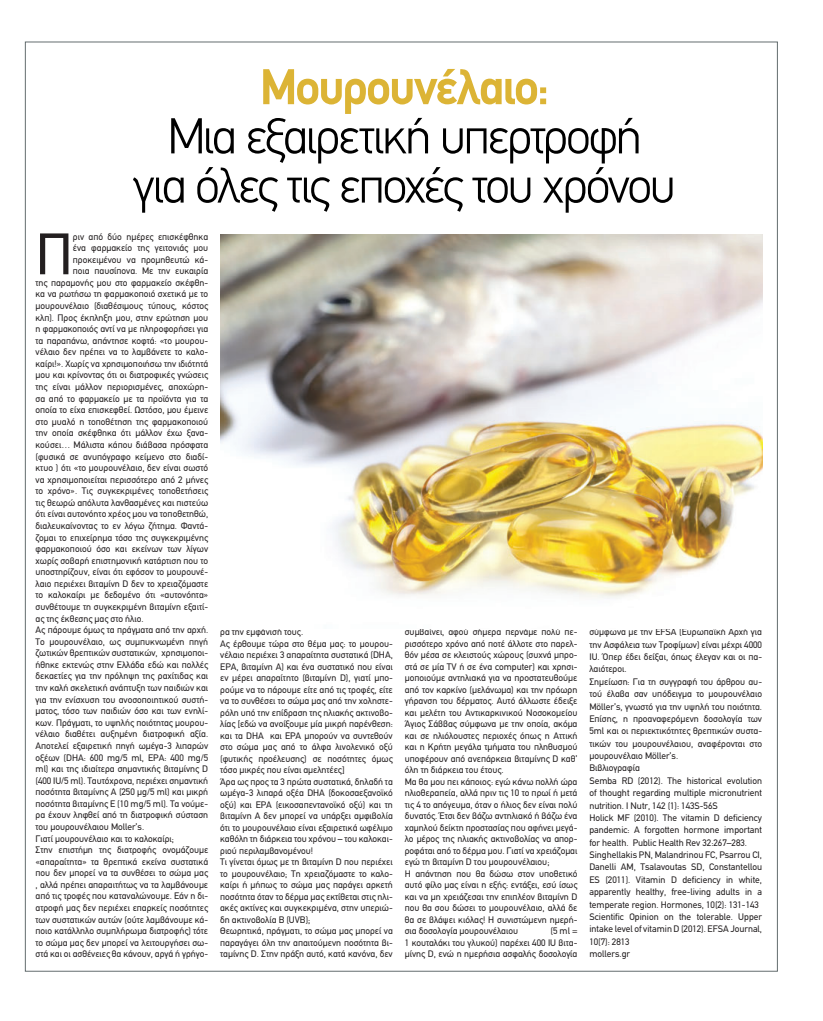
<style>
.page{position:relative;width:823px;height:1021px;background:#fff}
.page>*{position:absolute;margin:0;border:0;box-sizing:border-box;transform-origin:0 0}
.t1{font:58.6px "PF Din Text";color:#231f20}
.t2{font:300 50.5px/49.2px "PF Din Text";letter-spacing:-.05em;color:#000;text-align:center}
.t3{font:700 50.5px "PF Din Text";letter-spacing:-.04em;color:#dcb435}
.t4{font:9.5px/11.5px "PF Din Text";color:#231f20}
</style>
<div class="page">
<img style="left:220px;top:234px;width:541px;height:364px">
<h2 class="t3" style="left:259px;top:57px;width:291px">Μουρουνέλαιο:</h2>
<h2 class="t2" style="left:133px;top:112px;width:543px">Μια εξαιρετική υπερτροφή<br>για όλες τις εποχές του χρόνου</h2>
<h1 class="t1" style="left:36px;top:220px;width:39px">Π</h1>
<p class="t4" style="left:73px;top:231px;width:137px">ριν από δύο ημέρες επισκέφθηκα</p>
<p class="t4" style="left:73px;top:242px;width:137px">ένα φαρμακείο της γειτονιάς μου</p>
<p class="t4" style="left:73px;top:254px;width:137px">προκειμένου να προμηθευτώ κά-</p>
<p class="t4" style="left:73px;top:265px;width:137px">ποια παυσίπονα. Με την ευκαιρία</p>
<p class="t4" style="left:36px;top:277px;width:174px">της παραμονής μου στο φαρμακείο σκέφθη-</p>
<p class="t4" style="left:36px;top:288px;width:174px">κα να ρωτήσω τη φαρμακοποιό σχετικά με το</p>
<p class="t4" style="left:36px;top:300px;width:174px">μουρουνέλαιο (διαθέσιμους τύπους, κόστος</p>
<p class="t4" style="left:36px;top:311px;width:174px">κλπ). Προς έκπληξη μου, στην ερώτηση μου</p>
<p class="t4" style="left:36px;top:323px;width:174px">η φαρμακοποιός αντί να με πληροφορήσει για</p>
<p class="t4" style="left:36px;top:335px;width:174px">τα παραπάνω, απάντησε κοφτά: «το μουρου-</p>
<p class="t4" style="left:36px;top:346px;width:174px">νέλαιο δεν πρέπει να το λαμβάνετε το καλο-</p>
<p class="t4" style="left:36px;top:358px;width:174px">καίρι!». Χωρίς να χρησιμοποιήσω την ιδιότητά</p>
<p class="t4" style="left:36px;top:369px;width:174px">μου και κρίνοντας ότι οι διατροφικές γνώσεις</p>
<p class="t4" style="left:36px;top:381px;width:174px">της είναι μάλλον περιορισμένες, αποχώρη-</p>
<p class="t4" style="left:36px;top:392px;width:174px">σα από το φαρμακείο με τα προϊόντα για τα</p>
<p class="t4" style="left:36px;top:404px;width:174px">οποία το είχα επισκεφθεί. Ωστόσο, μου έμεινε</p>
<p class="t4" style="left:36px;top:416px;width:174px">στο μυαλό η τοποθέτηση της φαρμακοποιού</p>
<p class="t4" style="left:36px;top:427px;width:174px">την οποία σκέφθηκα ότι μάλλον έχω ξανα-</p>
<p class="t4" style="left:36px;top:439px;width:174px">κούσει… Μάλιστα κάπου διάβασα πρόσφατα</p>
<p class="t4" style="left:36px;top:450px;width:174px">(φυσικά σε ανυπόγραφο κείμενο στο διαδί-</p>
<p class="t4" style="left:36px;top:462px;width:174px">κτυο ) ότι «το μουρουνέλαιο, δεν είναι σωστό</p>
<p class="t4" style="left:36px;top:473px;width:174px">να χρησιμοποιείται περισσότερο από 2 μήνες</p>
<p class="t4" style="left:36px;top:485px;width:174px">το χρόνο». Τις συγκεκριμένες τοποθετήσεις</p>
<p class="t4" style="left:36px;top:497px;width:174px">τις θεωρώ απόλυτα λανθασμένες και πιστεύω</p>
<p class="t4" style="left:36px;top:508px;width:174px">ότι είναι αυτονόητο χρέος μου να τοποθετηθώ,</p>
<p class="t4" style="left:36px;top:520px;width:174px">διαλευκαίνοντας το εν λόγω ζήτημα. Φαντά-</p>
<p class="t4" style="left:36px;top:531px;width:174px">ζομαι το επιχείρημα τόσο της συγκεκριμένης</p>
<p class="t4" style="left:36px;top:543px;width:174px">φαρμακοποιού όσο και εκείνων των λίγων</p>
<p class="t4" style="left:36px;top:554px;width:174px">χωρίς σοβαρή επιστημονική κατάρτιση που το</p>
<p class="t4" style="left:36px;top:566px;width:174px">υποστηρίζουν, είναι ότι εφόσον το μουρουνέ-</p>
<p class="t4" style="left:36px;top:578px;width:174px">λαιο περιέχει βιταμίνη D δεν το χρειαζόμαστε</p>
<p class="t4" style="left:36px;top:589px;width:174px">το καλοκαίρι με δεδομένο ότι «αυτονόητα»</p>
<p class="t4" style="left:36px;top:601px;width:174px">συνθέτουμε τη συγκεκριμένη βιταμίνη εξαιτί-</p>
<p class="t4" style="left:36px;top:612px;width:109px">ας της έκθεσης μας στο ήλιο.</p>
<p class="t4" style="left:36px;top:624px;width:174px">Ας πάρουμε όμως τα πράγματα από την αρχή.</p>
<p class="t4" style="left:36px;top:635px;width:174px">Το μουρουνέλαιο, ως συμπυκνωμένη πηγή</p>
<p class="t4" style="left:36px;top:647px;width:174px">ζωτικών θρεπτικών συστατικών, χρησιμοποι-</p>
<p class="t4" style="left:36px;top:659px;width:174px">ήθηκε εκτενώς στην Ελλάδα εδώ και πολλές</p>
<p class="t4" style="left:36px;top:670px;width:174px">δεκαετίες για την πρόληψη της ραχίτιδας και</p>
<p class="t4" style="left:36px;top:682px;width:174px">την καλή σκελετική ανάπτυξη των παιδιών και</p>
<p class="t4" style="left:36px;top:693px;width:174px">για την ενίσχυση του ανοσοποιητικού συστή-</p>
<p class="t4" style="left:36px;top:705px;width:174px">ματος, τόσο των παιδιών όσο και των ενηλί-</p>
<p class="t4" style="left:36px;top:716px;width:174px">κων. Πράγματι, το υψηλής ποιότητας μουρου-</p>
<p class="t4" style="left:36px;top:728px;width:174px">νέλαιο διαθέτει αυξημένη διατροφική αξία.</p>
<p class="t4" style="left:36px;top:740px;width:174px">Αποτελεί εξαιρετική πηγή ωμέγα-3 λιπαρών</p>
<p class="t4" style="left:36px;top:751px;width:174px">οξέων (DHA: 600 mg/5 ml, ΕΡΑ: 400 mg/5</p>
<p class="t4" style="left:36px;top:763px;width:174px">ml) και της ιδιαίτερα σημαντικής βιταμίνης D</p>
<p class="t4" style="left:36px;top:774px;width:174px">(400 IU/5 ml). Ταυτόχρονα, περιέχει σημαντική</p>
<p class="t4" style="left:36px;top:786px;width:174px">ποσότητα βιταμίνης Α (250 μg/5 ml) και μικρή</p>
<p class="t4" style="left:36px;top:797px;width:174px">ποσότητα βιταμίνης Ε (10 mg/5 ml). Τα νούμε-</p>
<p class="t4" style="left:36px;top:809px;width:174px">ρα έχουν ληφθεί από τη διατροφική σύσταση</p>
<p class="t4" style="left:36px;top:821px;width:110px">του μουρουνέλαιου Moller’s.</p>
<p class="t4" style="left:36px;top:832px;width:140px">Γιατί μουρουνέλαιο και το καλοκαίρι;</p>
<p class="t4" style="left:36px;top:844px;width:174px">Στην επιστήμη της διατροφής ονομάζουμε</p>
<p class="t4" style="left:36px;top:855px;width:174px">«απαραίτητα» τα θρεπτικά εκείνα συστατικά</p>
<p class="t4" style="left:36px;top:867px;width:174px">που δεν μπορεί να τα συνθέσει το σώμα μας</p>
<p class="t4" style="left:36px;top:878px;width:174px">, αλλά πρέπει απαραιτήτως να τα λαμβάνουμε</p>
<p class="t4" style="left:36px;top:890px;width:174px">από τις τροφές που καταναλώνουμε. Εάν η δι-</p>
<p class="t4" style="left:36px;top:902px;width:174px">ατροφή μας δεν περιέχει επαρκείς ποσότητες</p>
<p class="t4" style="left:36px;top:913px;width:174px">των συστατικών αυτών (ούτε λαμβάνουμε κά-</p>
<p class="t4" style="left:36px;top:925px;width:174px">ποιο κατάλληλο συμπλήρωμα διατροφής) τότε</p>
<p class="t4" style="left:36px;top:936px;width:174px">το σώμα μας δεν μπορεί να λειτουργήσει σω-</p>
<p class="t4" style="left:36px;top:948px;width:174px">στά και οι ασθένειες θα κάνουν, αργά ή γρήγο-</p>
<p class="t4" style="left:220px;top:626px;width:174px">ρα την εμφάνισή τους.<br>Ας έρθουμε τώρα στο θέμα μας: το μουρου&shy;νέλαιο περιέχει 3 απαραίτητα συστατικά (DHA, EPA, βιταμίνη Α) και ένα συστατικό που είναι εν μέρει απαραίτητο (βιταμίνη D), γιατί μπο&shy;ρούμε να το πάρουμε είτε από τις τροφές, είτε να το συνθέσει το σώμα μας από την χοληστε&shy;ρόλη υπό την επίδραση της ηλιακής ακτινοβο&shy;λίας [εδώ να ανοίξουμε μία μικρή παρένθεση: και τα DHA και EPA μπορούν να συντεθούν στο σώμα μας από το άλφα λινολενικό οξύ (φυτικής προέλευσης) σε ποσότητες όμως τόσο μικρές που είναι αμελητέες]<br>Άρα ως προς τα 3 πρώτα συστατικά, δηλαδή τα ωμέγα-3 λιπαρά οξέα DHA (δοκοσαεξανοϊκό οξύ) και EPA (εικοσαπεντανοϊκό οξύ) και τη βιταμίνη Α δεν μπορεί να υπάρξει αμφιβολία ότι το μουρουνέλαιο είναι εξαιρετικά ωφέλιμο καθόλη τη διάρκεια του χρόνου – του καλοκαι&shy;ριού περιλαμβανομένου!<br>Τι γίνεται όμως με τη βιταμίνη D που περιέχει το μουρουνέλαιο; Τη χρειαζόμαστε το καλο&shy;καίρι ή μήπως το σώμα μας παράγει αρκετή ποσότητα όταν το δέρμα μας εκτίθεται στις ηλι&shy;ακές ακτίνες και συγκεκριμένα, στην υπεριώ&shy;δη ακτινοβολία Β (UVB);<br>Θεωρητικά, πράγματι, το σώμα μας μπορεί να παραγάγει όλη την απαιτούμενη ποσότητα βι&shy;ταμίνης D. Στην πράξη αυτό, κατά κανόνα, δεν</p>
<p class="t4" style="left:404px;top:626px;width:174px">συμβαίνει, αφού σήμερα περνάμε πολύ πε&shy;ρισσότερο χρόνο από ποτέ άλλοτε στο παρελ&shy;θόν μέσα σε κλειστούς χώρους (συχνά μπρο&shy;στά σε μία TV ή σε ένα computer) και χρησι&shy;μοποιούμε αντηλιακά για να προστατευθούμε από τον καρκίνο (μελάνωμα) και την πρόωρη γήρανση του δέρματος. Αυτό άλλωστε έδειξε και μελέτη του Αντικαρκινικού Νοσοκομείου Άγιος Σάββας σύμφωνα με την οποία, ακόμα και σε ηλιόλουστες περιοχές όπως η Αττική και η Κρήτη μεγάλα τμήματα του πληθυσμού υποφέρουν από ανεπάρκεια βιταμίνης D καθ’ όλη τη διάρκεια του έτους.<br>Μα θα μου πει κάποιος: εγώ κάνω πολλή ώρα ηλιοθεραπεία, αλλά πριν τις 10 το πρωί ή μετά τις 4 το απόγευμα, όταν ο ήλιος δεν είναι πολύ δυνατός. Έτσι δεν βάζω αντηλιακό ή βάζω ένα χαμηλού δείκτη προστασίας που αφήνει μεγά&shy;λο μέρος της ηλιακής ακτινοβολίας να απορ&shy;ροφάται από το δέρμα μου. Γιατί να χρειάζομαι εγώ τη βιταμίνη D του μουρουνέλαιου;<br>Η απάντηση που θα δώσω στον υποθετικό αυτό φίλο μας είναι η εξής: εντάξει, εσύ ίσως και να μη χρειάζεσαι την επιπλέον βιταμίνη D που θα σου δώσει το μουρουνέλαιο, αλλά δε θα σε βλάψει κιόλας! Η συνιστώμενη ημερή&shy;σια δοσολογία μουρουνέλαιου</p>
<p class="t4" style="left:404px;top:925px;width:174px;text-align:justify;text-indent:146px">(5 ml = 1 κουταλάκι του γλυκού) παρέχει 400 IU βιτα&shy;μίνης D, ενώ η ημερήσια ασφαλής δοσολογία</p>
<p class="t4" style="left:589px;top:626px;width:174px;line-height:12.4px">σύμφωνα με την EFSA (Ευρωπαϊκή Αρχή για την Ασφάλεια των Τροφίμων) είναι μέχρι 4000<br>IU. Όπερ έδει δείξαι, όπως έλεγαν και οι πα&shy;λαιότεροι.<br>Σημείωση: Για τη συγγραφή του άρθρου αυ&shy;τού έλαβα σαν υπόδειγμα το μουρουνέλαιο Möller’s, γνωστό για την υψηλή του ποιότητα.<br>Επίσης, η προαναφερόμενη δοσολογία των 5ml και οι περιεκτικότητες θρεπτικών συστα&shy;τικών του μουρουνέλαιου, αναφέρονται στο μουρουνέλαιο Möller’s.<br>Βιβλιογραφία<br>Semba RD (2012). The historical evolution of thought regarding multiple micronutrient nutrition. I Nutr, 142 (1): 143S-56S<br>Holick MF (2010). The vitamin D deficiency pandemic: A forgotten hormone important for health. Public Health Rev 32:267–283.<br>Singhellakis PN, Malandrinou FC, Psarrou CI, Danelli AM, Tsalavoutas SD, Constantellou ES (2011). Vitamin D deficiency in white, apparently healthy, free-living adults in a temperate region. Hormones, 10(2): 131-143<br>Scientific Opinion on the tolerable. Upper intake level of vitamin D (2012). EFSA Journal, 10(7): 2813<br>mollers.gr</p>
</div>
